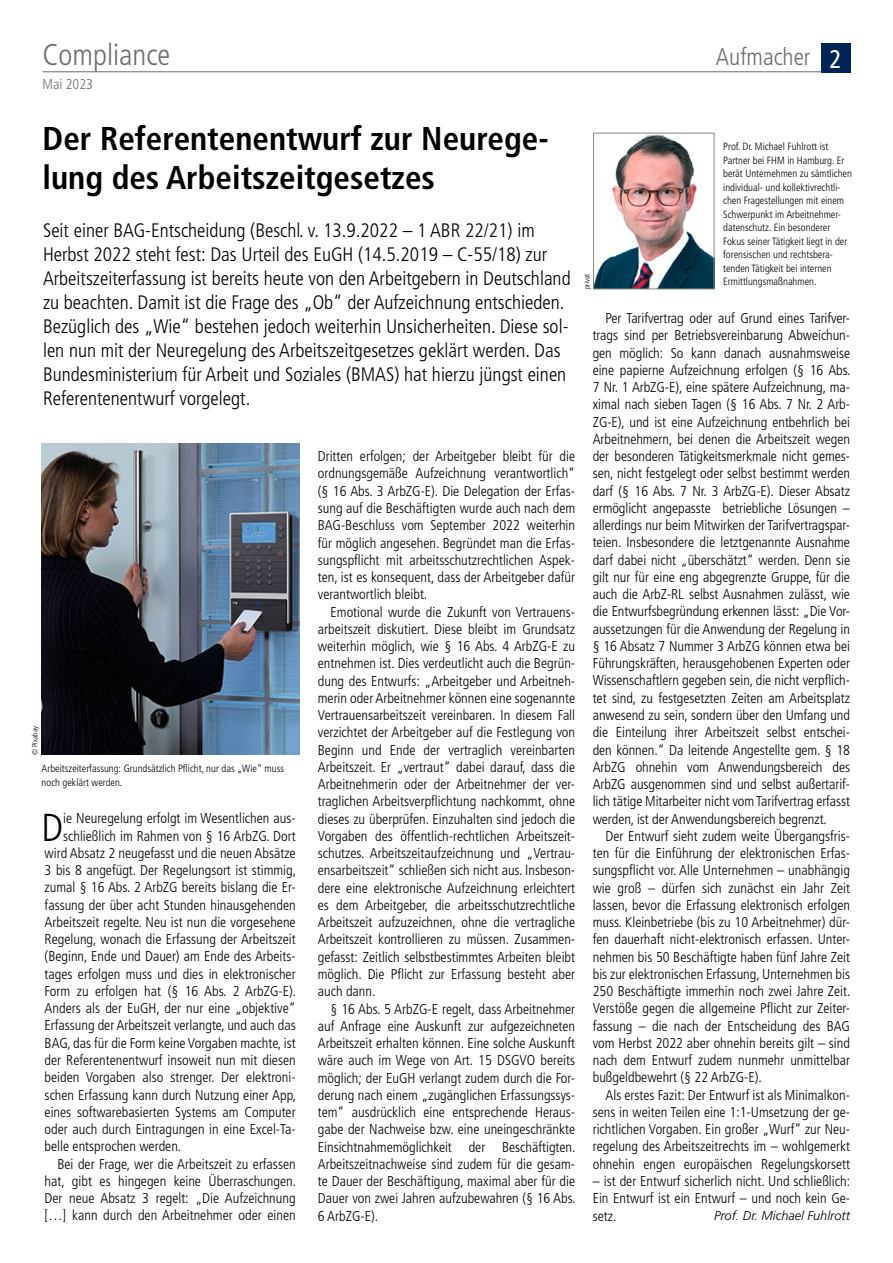
<style>
.page{position:relative;width:893px;height:1263px;background:#fff}
.page>*{position:absolute;margin:0;border:0;box-sizing:border-box;transform-origin:0 0}
.t1{font:300 condensed 39px "Frutiger LT Pro";color:#000}
.t2{font:700 condensed 33px/39px "Frutiger LT Pro";color:#000}
.t3{font:300 condensed 30px "Frutiger LT Pro";color:#6e6e6e}
.t4{font:300 condensed 24px "Frutiger LT Pro";color:#6e6e6e}
.t5{font:300 condensed 19.5px/24px "Frutiger LT Pro";color:#000}
.t6{font:300 condensed 14.25px/17.2px "Frutiger LT Pro";color:#000;text-align:justify}
.t7{font:300 condensed 14.25px "Frutiger LT Pro";color:#6e6e6e}
.t8{font:italic 300 12.75px "Frutiger LT Pro";color:#000}
.t9{font:300 condensed 10.5px/13.5px "Frutiger LT Pro";color:#000}
.t10{font:300 condensed 7.5px "Frutiger LT Pro";color:#000}
.s1{font-weight:400;font-size:25.5px;color:#fff}
</style>
<div class="page">
<div style="left:821px;top:43px;width:29px;height:30px;background:#002455"></div>
<hr style="left:43px;top:71px;width:778px;height:1px;background:#6e6e6e">
<img style="left:595px;top:135px;width:117px;height:152px">
<div style="left:593px;top:133px;width:121px;height:156px;border:1px solid #868786"></div>
<img style="left:42px;top:444px;width:258px;height:311px">
<h3 class="t3" style="left:43px;top:37px;width:129px">Compliance</h3>
<h3 class="t4" style="left:716px;top:43px;width:127px">Aufmacher <span class="s1">2</span></h3>
<p class="t7" style="left:43px;top:76px;width:52px">Mai 2023</p>
<h2 class="t2" style="left:43px;top:120px;width:508px">Der Referentenentwurf zur Neurege&shy;lung des Arbeitszeitgesetzes</h2>
<p class="t9" style="left:723px;top:140px;width:130px">Prof. Dr. Michael Fuhlrott ist<br>Partner bei FHM in Hamburg. Er berät Unternehmen zu sämtlichen individual- und kollektivrechtli&shy;chen Fragestellungen mit einem<br>Schwerpunkt im Arbeitnehmer&shy;datenschutz. Ein besonderer<br>Fokus seiner Tätigkeit liegt in der forensischen und rechtsbera&shy;tenden Tätigkeit bei internen<br>Ermittlungsmaßnahmen.</p>
<p class="t5" style="left:43px;top:219px;width:529px">Seit einer BAG-Entscheidung (Beschl. v. 13.9.2022 – 1 ABR 22/21) im Herbst 2022 steht fest: Das Urteil des EuGH (14.5.2019 – C-55/18) zur Arbeitszeiterfassung ist bereits heute von den Arbeitgebern in Deutschland zu beachten. Damit ist die Frage des „Ob“ der Aufzeichnung entschieden.<br>Bezüglich des „Wie“ bestehen jedoch weiterhin Unsicherheiten. Diese sol&shy;len nun mit der Neuregelung des Arbeitszeitgesetzes geklärt werden. Das Bundesministerium für Arbeit und Soziales (BMAS) hat hierzu jüngst einen Referentenentwurf vorgelegt.</p>
<p class="t10" style="left:583px;top:289px;width:17px;rotate:-90deg">privat</p>
<p class="t6" style="left:593px;top:310px;width:259px;text-indent:13px">Per Tarifvertrag oder auf Grund eines Tarifver&shy;trags sind per Betriebsvereinbarung Abweichun&shy;gen möglich: So kann danach ausnahmsweise eine papierne Aufzeichnung erfolgen (§ 16 Abs.<br>7 Nr. 1 ArbZG-E), eine spätere Aufzeichnung, ma&shy;ximal nach sieben Tagen (§ 16 Abs. 7 Nr. 2 Arb-ZG-E), und ist eine Aufzeichnung entbehrlich bei Arbeitnehmern, bei denen die Arbeitszeit wegen der besonderen Tätigkeitsmerkmale nicht gemes&shy;sen, nicht festgelegt oder selbst bestimmt werden darf (§ 16 Abs. 7 Nr. 3 ArbZG-E). Dieser Absatz ermöglicht angepasste betriebliche Lösungen – allerdings nur beim Mitwirken der Tarifvertragspar&shy;teien. Insbesondere die letztgenannte Ausnahme darf dabei nicht „überschätzt“ werden. Denn sie gilt nur für eine eng abgegrenzte Gruppe, für die auch die ArbZ-RL selbst Ausnahmen zulässt, wie die Entwurfsbegründung erkennen lässt: „Die Vor&shy;aussetzungen für die Anwendung der Regelung in § 16 Absatz 7 Nummer 3 ArbZG können etwa bei Führungskräften, herausgehobenen Experten oder Wissenschaftlern gegeben sein, die nicht verpflich&shy;tet sind, zu festgesetzten Zeiten am Arbeitsplatz anwesend zu sein, sondern über den Umfang und die Einteilung ihrer Arbeitszeit selbst entschei&shy;den können.“ Da leitende Angestellte gem. § 18<br>ArbZG ohnehin vom Anwendungsbereich des ArbZG ausgenommen sind und selbst außertarif&shy;lich tätige Mitarbeiter nicht vom Tarifvertrag erfasst werden, ist der Anwendungsbereich begrenzt.</p>
<p class="t6" style="left:593px;top:827px;width:259px;text-indent:13px">Der Entwurf sieht zudem weite Übergangsfris&shy;ten für die Einführung der elektronischen Erfas&shy;sungspflicht vor. Alle Unternehmen – unabhängig wie groß – dürfen sich zunächst ein Jahr Zeit lassen, bevor die Erfassung elektronisch erfolgen muss. Kleinbetriebe (bis zu 10 Arbeitnehmer) dür&shy;fen dauerhaft nicht-elektronisch erfassen. Unter&shy;nehmen bis 50 Beschäftigte haben fünf Jahre Zeit bis zur elektronischen Erfassung, Unternehmen bis 250 Beschäftigte immerhin noch zwei Jahre Zeit.<br>Verstöße gegen die allgemeine Pflicht zur Zeiter&shy;fassung – die nach der Entscheidung des BAG vom Herbst 2022 aber ohnehin bereits gilt – sind nach dem Entwurf zudem nunmehr unmittelbar bußgeldbewehrt (§ 22 ArbZG-E).</p>
<p class="t6" style="left:593px;top:1086px;width:259px;text-indent:13px">Als erstes Fazit: Der Entwurf ist als Minimalkon&shy;sens in weiten Teilen eine 1:1-Umsetzung der ge&shy;richtlichen Vorgaben. Ein großer „Wurf“ zur Neu&shy;regelung des Arbeitszeitrechts im – wohlgemerkt ohnehin engen europäischen Regelungskorsett</p>
<p class="t6" style="left:593px;top:1172px;width:259px">– ist der Entwurf sicherlich nicht. Und schließlich:<br>Ein Entwurf ist ein Entwurf – und noch kein Ge&shy;setz.</p>
<p class="t6" style="left:318px;top:448px;width:259px">Dritten erfolgen; der Arbeitgeber bleibt für die ordnungsgemäße Aufzeichnung verantwortlich“ (§ 16 Abs. 3 ArbZG-E). Die Delegation der Erfas&shy;sung auf die Beschäftigten wurde auch nach dem BAG-Beschluss vom September 2022 weiterhin für möglich angesehen. Begründet man die Erfas&shy;sungspflicht mit arbeitsschutzrechtlichen Aspek&shy;ten, ist es konsequent, dass der Arbeitgeber dafür verantwortlich bleibt.</p>
<p class="t6" style="left:318px;top:603px;width:259px;text-indent:13px">Emotional wurde die Zukunft von Vertrauens&shy;arbeitszeit diskutiert. Diese bleibt im Grundsatz weiterhin möglich, wie § 16 Abs. 4 ArbZG-E zu entnehmen ist. Dies verdeutlicht auch die Begrün&shy;dung des Entwurfs: „Arbeitgeber und Arbeitneh&shy;merin oder Arbeitnehmer können eine sogenannte Vertrauensarbeitszeit vereinbaren. In diesem Fall verzichtet der Arbeitgeber auf die Festlegung von Beginn und Ende der vertraglich vereinbarten Arbeitszeit. Er „vertraut“ dabei darauf, dass die Arbeitnehmerin oder der Arbeitnehmer der ver&shy;traglichen Arbeitsverpflichtung nachkommt, ohne dieses zu überprüfen. Einzuhalten sind jedoch die Vorgaben des öffentlich-rechtlichen Arbeitszeit&shy;schutzes. Arbeitszeitaufzeichnung und „Vertrau&shy;ensarbeitszeit“ schließen sich nicht aus. Insbeson&shy;dere eine elektronische Aufzeichnung erleichtert es dem Arbeitgeber, die arbeitsschutzrechtliche Arbeitszeit aufzuzeichnen, ohne die vertragliche Arbeitszeit kontrollieren zu müssen. Zusammen&shy;gefasst: Zeitlich selbstbestimmtes Arbeiten bleibt möglich. Die Pflicht zur Erfassung besteht aber auch dann.</p>
<p class="t6" style="left:318px;top:1000px;width:259px;text-indent:13px">§ 16 Abs. 5 ArbZG-E regelt, dass Arbeitnehmer auf Anfrage eine Auskunft zur aufgezeichneten Arbeitszeit erhalten können. Eine solche Auskunft wäre auch im Wege von Art. 15 DSGVO bereits möglich; der EuGH verlangt zudem durch die For&shy;derung nach einem „zugänglichen Erfassungssys&shy;tem“ ausdrücklich eine entsprechende Heraus&shy;gabe der Nachweise bzw. eine uneingeschränkte Einsichtnahmemöglichkeit der Beschäftigten.<br>Arbeitszeitnachweise sind zudem für die gesam&shy;te Dauer der Beschäftigung, maximal aber für die Dauer von zwei Jahren aufzubewahren (§ 16 Abs.<br>6 ArbZG-E).</p>
<p class="t10" style="left:31px;top:755px;width:30px;rotate:-90deg">© Pixabay</p>
<p class="t9" style="left:42px;top:762px;width:244px">Arbeitszeiterfassung: Grundsätzlich Pflicht, nur das „Wie“ muss noch geklärt werden.</p>
<h1 class="t1" style="left:42px;top:805px;width:23px">D</h1>
<p class="t6" style="left:63px;top:810px;width:234px">ie Neuregelung erfolgt im Wesentlichen aus-</p>
<p class="t6" style="left:63px;top:827px;width:234px">schließlich im Rahmen von § 16 ArbZG. Dort</p>
<p class="t6" style="left:45px;top:844px;width:253px">wird Absatz 2 neugefasst und die neuen Absätze</p>
<p class="t6" style="left:45px;top:862px;width:253px">3 bis 8 angefügt. Der Regelungsort ist stimmig,</p>
<p class="t6" style="left:45px;top:879px;width:253px">zumal § 16 Abs. 2 ArbZG bereits bislang die Er-</p>
<p class="t6" style="left:45px;top:896px;width:253px">fassung der über acht Stunden hinausgehenden</p>
<p class="t6" style="left:45px;top:913px;width:253px">Arbeitszeit regelte. Neu ist nun die vorgesehene</p>
<p class="t6" style="left:45px;top:931px;width:253px">Regelung, wonach die Erfassung der Arbeitszeit</p>
<p class="t6" style="left:45px;top:948px;width:253px">(Beginn, Ende und Dauer) am Ende des Arbeits-</p>
<p class="t6" style="left:45px;top:965px;width:252px">tages erfolgen muss und dies in elektronischer</p>
<p class="t6" style="left:45px;top:982px;width:253px">Form zu erfolgen hat (§ 16 Abs. 2 ArbZG-E).</p>
<p class="t6" style="left:45px;top:1000px;width:253px">Anders als der EuGH, der nur eine „objektive“</p>
<p class="t6" style="left:45px;top:1017px;width:253px">Erfassung der Arbeitszeit verlangte, und auch das</p>
<p class="t6" style="left:45px;top:1034px;width:253px">BAG, das für die Form keine Vorgaben machte, ist</p>
<p class="t6" style="left:45px;top:1051px;width:253px">der Referentenentwurf insoweit nun mit diesen</p>
<p class="t6" style="left:45px;top:1069px;width:252px">beiden Vorgaben also strenger. Der elektroni-</p>
<p class="t6" style="left:45px;top:1086px;width:253px">schen Erfassung kann durch Nutzung einer App,</p>
<p class="t6" style="left:45px;top:1103px;width:253px">eines softwarebasierten Systems am Computer</p>
<p class="t6" style="left:45px;top:1120px;width:253px">oder auch durch Eintragungen in eine Excel-Ta-</p>
<p class="t6" style="left:45px;top:1138px;width:138px">belle entsprochen werden.</p>
<p class="t6" style="left:57px;top:1155px;width:240px">Bei der Frage, wer die Arbeitszeit zu erfassen</p>
<p class="t6" style="left:45px;top:1172px;width:253px">hat, gibt es hingegen keine Überraschungen.</p>
<p class="t6" style="left:45px;top:1190px;width:253px">Der neue Absatz 3 regelt: „Die Aufzeichnung</p>
<p class="t6" style="left:45px;top:1207px;width:253px">[…] kann durch den Arbeitnehmer oder einen</p>
<p class="t8" style="left:714px;top:1208px;width:138px">Prof. Dr. Michael Fuhlrott</p>
</div>
